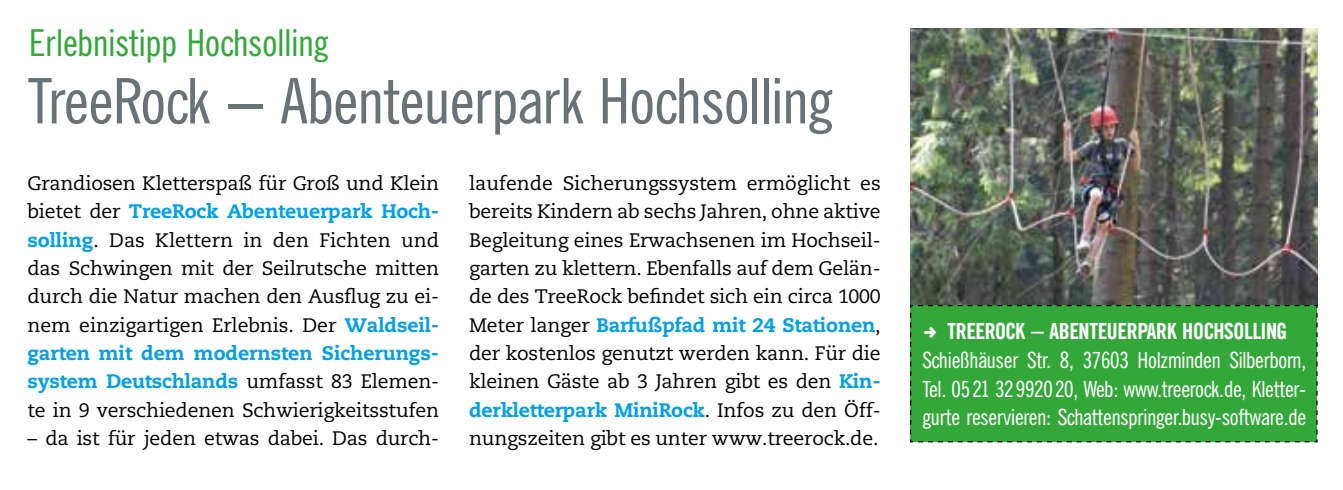
<style>
.page{position:relative;width:1343px;height:490px;background:#fff}
.page>*{position:absolute;margin:0;border:0;box-sizing:border-box;transform-origin:0 0}
.t1{font:59.25px "News Gothic SB Con";letter-spacing:-.01em;color:#697277}
.t2{font:35px "News Gothic SB Con";color:#34a73a}
.t3{font:21px/28.8px "News Gothic SB Con";letter-spacing:-.01em;color:#fff;text-align:justify}
.t4{font:21px "News Gothic SB Bol Con";letter-spacing:-.01em;color:#fff}
.t5{font:19.5px/28.2px "Caecilia";letter-spacing:-.01em;color:#000;text-align:justify}
.s1{font-weight:800;color:#009fe3}
</style>
<div class="page">
<img style="left:910px;top:29px;width:407px;height:275px">
<div style="left:910px;top:304px;width:408px;height:139px;background:#34a73a"></div>
<svg style="left:924px;top:327px;width:12px;height:11px"></svg>
<h2 class="t2" style="left:29px;top:22px;width:301px">Erlebnistipp Hochsolling</h2>
<h1 class="t1" style="left:28px;top:66px;width:807px">TreeRock – Abenteuerpark Hochsolling</h1>
<p class="t5" style="left:28px;top:169px;width:413px">Grandiosen Kletterspaß für Groß und Klein bietet der <span class="s1">TreeRock Abenteuerpark Hoch&shy;solling</span>. Das Klettern in den Fichten und das Schwingen mit der Seilrutsche mitten durch die Natur machen den Ausflug zu ei&shy;nem einzigartigen Erlebnis. Der <span class="s1">Waldseil&shy;garten mit dem modernsten Sicherungs&shy;system Deutschlands</span> umfasst 83 Elemen&shy;te in 9 verschiedenen Schwierigkeitsstufen</p>
<p class="t5" style="left:28px;top:424px;width:413px">– da ist für jeden etwas dabei. Das durch-</p>
<p class="t5" style="left:469px;top:169px;width:413px">laufende Sicherungssystem ermöglicht es bereits Kindern ab sechs Jahren, ohne aktive Begleitung eines Erwachsenen im Hochseil&shy;garten zu klettern. Ebenfalls auf dem Gelän&shy;de des TreeRock befindet sich ein circa 1000<br>Meter langer <span class="s1">Barfußpfad mit 24 Stationen</span>, der kostenlos genutzt werden kann. Für die kleinen Gäste ab 3 Jahren gibt es den <span class="s1">Kin&shy;derkletterpark MiniRock</span>. Infos zu den Öff&shy;nungszeiten gibt es unter www.treerock.de.</p>
<p class="t4" style="left:947px;top:319px;width:341px">TREEROCK – ABENTEUERPARK HOCHSOLLING</p>
<p class="t3" style="left:922px;top:346px;width:385px">Schießhäuser Str. 8, 37603 Holzminden Silberborn, Tel. 0521 32992020, Web: www.treerock.de, Kletter&shy;gurte reservieren: Schattenspringer.busy-software.de</p>
</div>
